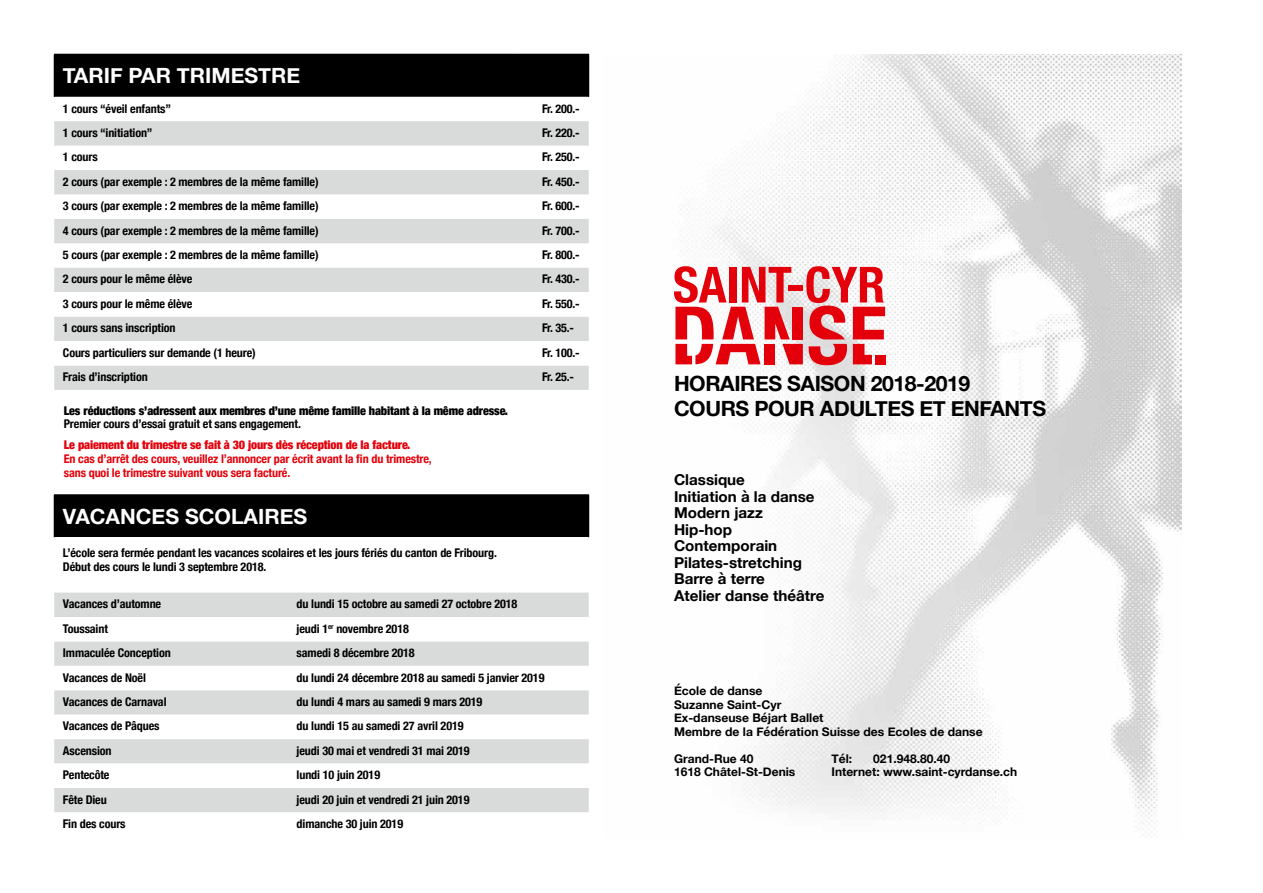
<style>
.page{position:relative;width:1263px;height:893px;background:#fff}
.page>*{position:absolute;margin:0;border:0;box-sizing:border-box;transform-origin:0 0}
.t1{font:700 21px/25.2px "Helvetica Neue";letter-spacing:-.02em;color:#000}
.t2{font:700 21px "Helvetica Neue";color:#fff}
.t3{font:700 15px/16.5px "Helvetica Neue";color:#000}
.t4{font:700 condensed 12px/13.5px "Helvetica Neue";letter-spacing:-.01em;color:#000}
.t5{font:700 12px/13.5px "Helvetica Neue";color:#000}
.t6{font:700 condensed 12px/13.5px "Helvetica Neue";letter-spacing:-.01em;color:#e3000b}
.t7{font:900 condensed 12px "Helvetica Neue";letter-spacing:-.01em;color:#000}
.t8{font:900 condensed 12px "Helvetica Neue";letter-spacing:-.01em;color:#e3000b}
</style>
<div class="page">
<img style="left:689px;top:54px;width:492px;height:770px">
<div style="left:54px;top:54px;width:535px;height:43px;background:#000"></div>
<svg style="left:54px;top:121px;width:535px;height:269px;fill:#d9dada"></svg>
<svg style="left:54px;top:292px;width:535px;height:73px"></svg>
<div style="left:54px;top:495px;width:535px;height:42px;background:#000"></div>
<div style="left:54px;top:593px;width:535px;height:24px;background:#d9dada"></div>
<svg style="left:54px;top:641px;width:535px;height:171px;fill:#d9dada"></svg>
<hr style="left:54px;top:494px;width:234px;height:1px;background:#000">
<hr style="left:288px;top:494px;width:301px;height:1px;background:#000">
<svg style="left:674px;top:266px;width:211px;height:99px"></svg>
<div style="left:875px;top:355px;width:11px;height:9px;background:#e3000b"></div>
<h1 class="t2" style="left:63px;top:59px;width:239px">TARIF PAR TRIMESTRE</h1>
<p class="t4" style="left:63px;top:101px;width:110px">1 cours “éveil enfants”</p>
<p class="t4" style="left:542px;top:101px;width:39px">Fr. 200.-</p>
<p class="t4" style="left:63px;top:125px;width:91px">1 cours “initiation”</p>
<p class="t4" style="left:542px;top:125px;width:39px">Fr. 220.-</p>
<p class="t4" style="left:63px;top:150px;width:36px">1 cours</p>
<p class="t4" style="left:542px;top:150px;width:39px">Fr. 250.-</p>
<p class="t4" style="left:63px;top:174px;width:257px">2 cours (par exemple : 2 membres de la même famille)</p>
<p class="t4" style="left:542px;top:174px;width:39px">Fr. 450.-</p>
<p class="t4" style="left:63px;top:198px;width:257px">3 cours (par exemple : 2 membres de la même famille)</p>
<p class="t4" style="left:542px;top:198px;width:39px">Fr. 600.-</p>
<p class="t4" style="left:63px;top:223px;width:257px">4 cours (par exemple : 2 membres de la même famille)</p>
<p class="t4" style="left:542px;top:223px;width:39px">Fr. 700.-</p>
<p class="t4" style="left:63px;top:247px;width:257px">5 cours (par exemple : 2 membres de la même famille)</p>
<p class="t4" style="left:542px;top:247px;width:39px">Fr. 800.-</p>
<p class="t4" style="left:63px;top:272px;width:131px">2 cours pour le même élève</p>
<p class="t4" style="left:542px;top:272px;width:39px">Fr. 430.-</p>
<p class="t4" style="left:63px;top:296px;width:131px">3 cours pour le même élève</p>
<p class="t4" style="left:542px;top:296px;width:39px">Fr. 550.-</p>
<p class="t4" style="left:63px;top:320px;width:114px">1 cours sans inscription</p>
<p class="t4" style="left:542px;top:320px;width:34px">Fr. 35.-</p>
<p class="t4" style="left:63px;top:345px;width:194px">Cours particuliers sur demande (1 heure)</p>
<p class="t4" style="left:542px;top:345px;width:39px">Fr. 100.-</p>
<p class="t4" style="left:63px;top:369px;width:86px">Frais d’inscription</p>
<p class="t4" style="left:542px;top:369px;width:34px">Fr. 25.-</p>
<p class="t7" style="left:64px;top:401px;width:446px">Les réductions s’adressent aux membres d’une même famille habitant à la même adresse.</p>
<p class="t4" style="left:64px;top:417px;width:239px">Premier cours d’essai gratuit et sans engagement.</p>
<p class="t8" style="left:64px;top:435px;width:348px">Le paiement du trimestre se fait à 30 jours dès réception de la facture.</p>
<p class="t6" style="left:64px;top:451px;width:370px">En cas d’arrêt des cours, veuillez l’annoncer par écrit avant la fin du trimestre, sans quoi le trimestre suivant vous sera facturé.</p>
<h1 class="t2" style="left:63px;top:500px;width:246px">VACANCES SCOLAIRES</h1>
<p class="t4" style="left:63px;top:545px;width:435px">L’école sera fermée pendant les vacances scolaires et les jours fériés du canton de Fribourg.<br>Début des cours le lundi 3 septembre 2018.</p>
<p class="t4" style="left:63px;top:596px;width:100px">Vacances d’automne</p>
<p class="t4" style="left:297px;top:596px;width:222px">du lundi 15 octobre au samedi 27 octobre 2018</p>
<p class="t4" style="left:63px;top:621px;width:46px">Toussaint</p>
<p class="t4" style="left:297px;top:621px;width:114px">jeudi 1<sup>er</sup> novembre 2018</p>
<p class="t4" style="left:63px;top:645px;width:109px">Immaculée Conception</p>
<p class="t4" style="left:297px;top:645px;width:120px">samedi 8 décembre 2018</p>
<p class="t4" style="left:63px;top:670px;width:85px">Vacances de Noël</p>
<p class="t4" style="left:297px;top:670px;width:249px">du lundi 24 décembre 2018 au samedi 5 janvier 2019</p>
<p class="t4" style="left:63px;top:694px;width:105px">Vacances de Carnaval</p>
<p class="t4" style="left:297px;top:694px;width:187px">du lundi 4 mars au samedi 9 mars 2019</p>
<p class="t4" style="left:63px;top:719px;width:98px">Vacances de Pâques</p>
<p class="t4" style="left:297px;top:719px;width:168px">du lundi 15 au samedi 27 avril 2019</p>
<p class="t4" style="left:63px;top:743px;width:50px">Ascension</p>
<p class="t4" style="left:297px;top:743px;width:175px">jeudi 30 mai et vendredi 31 mai 2019</p>
<p class="t4" style="left:63px;top:767px;width:48px">Pentecôte</p>
<p class="t4" style="left:297px;top:767px;width:85px">lundi 10 juin 2019</p>
<p class="t4" style="left:63px;top:792px;width:45px">Fête Dieu</p>
<p class="t4" style="left:297px;top:792px;width:174px">jeudi 20 juin et vendredi 21 juin 2019</p>
<p class="t4" style="left:63px;top:816px;width:64px">Fin des cours</p>
<p class="t4" style="left:297px;top:816px;width:108px">dimanche 30 juin 2019</p>
<h1 class="t1" style="left:674px;top:372px;width:374px">HORAIRES SAISON 2018-2019<br>COURS POUR ADULTES ET ENFANTS</h1>
<p class="t3" style="left:674px;top:472px;width:152px">Classique<br>Initiation à la danse<br>Modern jazz<br>Hip-hop<br>Contemporain<br>Pilates-stretching<br>Barre à terre<br>Atelier danse théâtre</p>
<p class="t5" style="left:674px;top:685px;width:310px">École de danse<br>Suzanne Saint-Cyr<br>Ex-danseuse Béjart Ballet<br>Membre de la Fédération Suisse des Ecoles de danse</p>
<p class="t5" style="left:674px;top:752px;width:81px">Grand-Rue 40</p>
<p class="t5" style="left:831px;top:752px;width:22px">Tél:</p>
<p class="t5" style="left:873px;top:752px;width:78px">021.948.80.40</p>
<p class="t5" style="left:674px;top:766px;width:123px">1618 Châtel-St-Denis</p>
<p class="t5" style="left:831px;top:766px;width:187px">Internet: www.saint-cyrdanse.ch</p>
</div>
